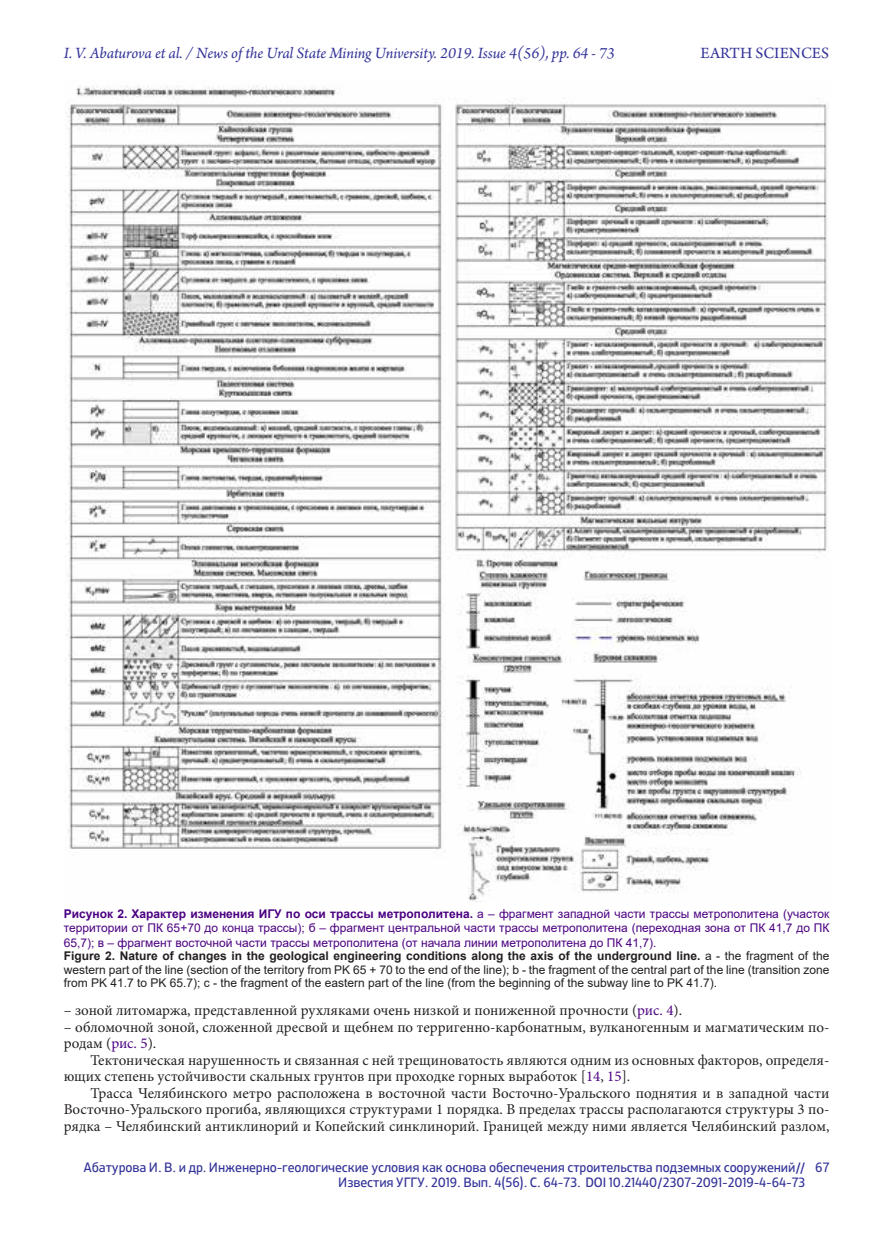
<style>
.page{position:relative;width:872px;height:1234px;background:#fff}
.page>*{position:absolute;margin:0;border:0;box-sizing:border-box;transform-origin:0 0}
.t1{font:italic 16.5px "Arno Pro";letter-spacing:-.005em;color:#339}
.t2{font:16.5px "Arno Pro";color:#339}
.Абзац_списка{font:15px/16.5px "Minion Pro";color:#231f20}
.t3{font:13.5px/15px "XXII Centar";letter-spacing:-.01em;color:#339;text-align:right}
.t4{font:12px/13.5px "Arial";color:#231f20;text-align:justify}
.Обычный{font:12px/14.4px "Arial";color:#4b0082;text-align:justify}
.s1{font-weight:700}
.s2{color:#4b0082}
</style>
<div class="page">
<img style="left:65px;top:86px;width:763px;height:815px">
<p class="t1" style="left:64px;top:44px;width:552px">I. V. Abaturova et al. / News of the Ural State Mining University. 2019. Issue 4(56), pp. 64 - 73</p>
<p class="t2" style="left:700px;top:44px;width:130px">EARTH SCIENCES</p>
<p class="Обычный" style="left:64px;top:906px;width:767px"><span class="s1">Рисунок 2. Характер изменения ИГУ по оси трассы метрополитена.</span> а – фрагмент западной части трассы метрополитена (участок территории от ПК 65+70 до конца трассы); б – фрагмент центральной части трассы метрополитена (переходная зона от ПК 41,7 до ПК 65,7); в – фрагмент восточной части трассы метрополитена (от начала линии метрополитена до ПК 41,7).</p>
<p class="t4" style="left:64px;top:949px;width:767px"><span class="s1">Figure 2. Nature of changes in the geological engineering conditions along the axis of the underground line.</span> a - the fragment of the western part of the line (section of the territory from PK 65 + 70 to the end of the line); b - the fragment of the central part of the line (transition zone from PK 41.7 to PK 65.7); c - the fragment of the eastern part of the line (from the beginning of the subway line to PK 41.7).</p>
<p class="Абзац_списка" style="left:64px;top:1001px;width:620px">– зоной литомаржа, представленной рухляками очень низкой и пониженной прочности (<span class="s2">рис. 4</span>).</p>
<p class="Абзац_списка" style="left:64px;top:1018px;width:767px">– обломочной зоной, сложенной дресвой и щебнем по терригенно-карбонатным, вулканогенным и магматическим по&shy;родам (<span class="s2">рис. 5</span>).</p>
<p class="Абзац_списка" style="left:64px;top:1051px;width:767px;text-indent:27px">Тектоническая нарушенность и связанная с ней трещиноватость являются одним из основных факторов, определя&shy;ющих степень устойчивости скальных грунтов при проходке горных выработок [<span class="s2">14</span>, <span class="s2">15</span>].</p>
<p class="Абзац_списка" style="left:64px;top:1084px;width:767px;text-align:justify;text-indent:27px">Трасса Челябинского метро расположена в восточной части Восточно-Уральского поднятия и в западной части Восточно-Уральского прогиба, являющихся структурами 1 порядка. В пределах трассы располагаются структуры 3 по&shy;рядка – Челябинский антиклинорий и Копейский синклинорий. Границей между ними является Челябинский разлом,</p>
<p class="t3" style="left:84px;top:1159px;width:723px">Абатурова И. В. и др. Инженерно-геологические условия как основа обеспечения строительства подземных сооружений//<br>Известия УГГУ. 2019. Вып. 4(56). С. 64-73. DOI 10.21440/2307-2091-2019-4-64-73</p>
<p class="t3" style="left:815px;top:1159px;width:16px">67</p>
</div>
